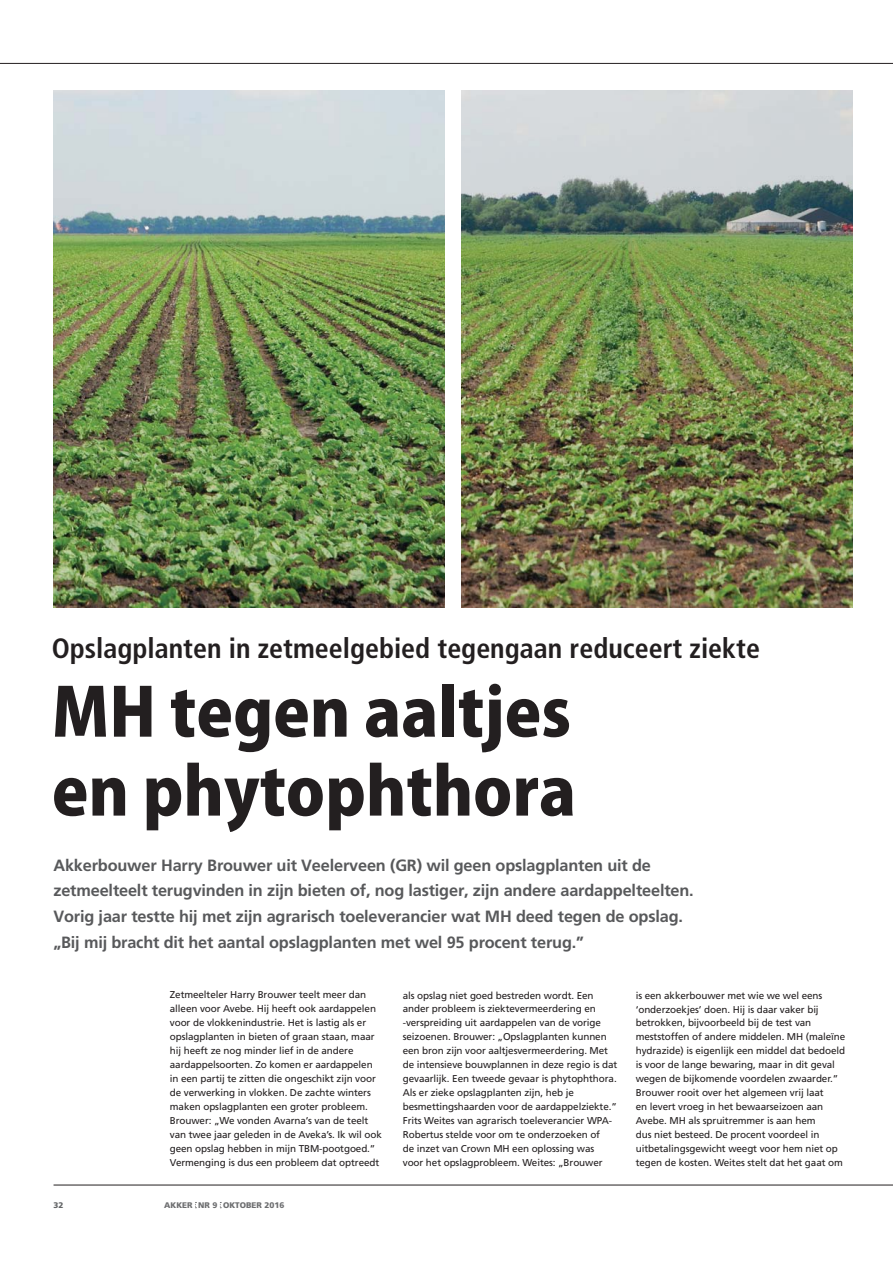
<style>
.page{position:relative;width:893px;height:1263px;background:#fff}
.page>*{position:absolute;margin:0;border:0;box-sizing:border-box;transform-origin:0 0}
.t1{font:65.85px/78.9px "Koz Go Pro Heavy 90 msp RKSJ H";color:#231f20}
.t2{font:700 condensed 27.9px "Frutiger LT Std";color:#231f20}
.t3{font:700 16.35px/25.7px "Frutiger LT Std";letter-spacing:-.01em;color:#58595b}
.t4{font:9.9px/14px "Frutiger LT Std";letter-spacing:-.01em;color:#231f20}
.t5{font:900 8.1px "Frutiger LT Std";color:#6d6e70}
.t6{font:900 8.1px "Frutiger LT Std";color:#636567}
</style>
<div class="page">
<hr style="left:54px;top:1185px;width:838px;height:1px;background:#231f20">
<img style="left:461px;top:90px;width:391px;height:517px">
<img style="left:53px;top:90px;width:391px;height:517px">
<hr style="left:0;top:63px;width:892px;height:1px;background:#231f20">
<h2 class="t2" style="left:52px;top:636px;width:710px">Opslagplanten in zetmeelgebied tegengaan reduceert ziekte</h2>
<h1 class="t1" style="left:52px;top:681px;width:526px">MH tegen aaltjes en phytophthora</h1>
<p class="t3" style="left:53px;top:853px;width:642px">Akkerbouwer Harry Brouwer uit Veelerveen (GR) wil geen opslagplanten uit de zetmeelteelt terugvinden in zijn bieten of, nog lastiger, zijn andere aardappelteelten.<br>Vorig jaar testte hij met zijn agrarisch toeleverancier wat MH deed tegen de opslag. „Bij mij bracht dit het aantal opslagplanten met wel 95 procent terug.”</p>
<p class="t4" style="left:170px;top:988px;width:213px">Zetmeelteler Harry Brouwer teelt meer dan alleen voor Avebe. Hij heeft ook aardappelen voor de vlokkenindustrie. Het is lastig als er opslagplanten in bieten of graan staan, maar hij heeft ze nog minder lief in de andere aardappelsoorten. Zo komen er aardappelen in een partij te zitten die ongeschikt zijn voor de verwerking in vlokken. De zachte winters maken opslagplanten een groter probleem.<br>Brouwer: „We vonden Avarna’s van de teelt van twee jaar geleden in de Aveka’s. Ik wil ook geen opslag hebben in mijn TBM-pootgoed.” Vermenging is dus een probleem dat optreedt</p>
<p class="t4" style="left:403px;top:989px;width:216px">als opslag niet goed bestreden wordt. Een ander probleem is ziektevermeerdering en -verspreiding uit aardappelen van de vorige seizoenen. Brouwer: „Opslagplanten kunnen een bron zijn voor aaltjesvermeerdering. Met de intensieve bouwplannen in deze regio is dat gevaarlijk. Een tweede gevaar is phytophthora.<br>Als er zieke opslagplanten zijn, heb je besmettingshaarden voor de aardappelziekte.” Frits Weites van agrarisch toeleverancier WPA-Robertus stelde voor om te onderzoeken of<br>de inzet van Crown MH een oplossing was voor het opslagprobleem. Weites: „Brouwer</p>
<p class="t4" style="left:636px;top:989px;width:211px">is een akkerbouwer met wie we wel eens ‘onderzoekjes’ doen. Hij is daar vaker bij betrokken, bijvoorbeeld bij de test van meststoffen of andere middelen. MH (maleïne hydrazide) is eigenlijk een middel dat bedoeld is voor de lange bewaring, maar in dit geval wegen de bijkomende voordelen zwaarder.” Brouwer rooit over het algemeen vrij laat<br>en levert vroeg in het bewaarseizoen aan Avebe. MH als spruitremmer is aan hem<br>dus niet besteed. De procent voordeel in uitbetalingsgewicht weegt voor hem niet op tegen de kosten. Weites stelt dat het gaat om</p>
<p class="t6" style="left:53px;top:1200px;width:11px">32</p>
<p class="t5" style="left:164px;top:1200px;width:122px">AKKER NR 9 OKTOBER 2016</p>
</div>
